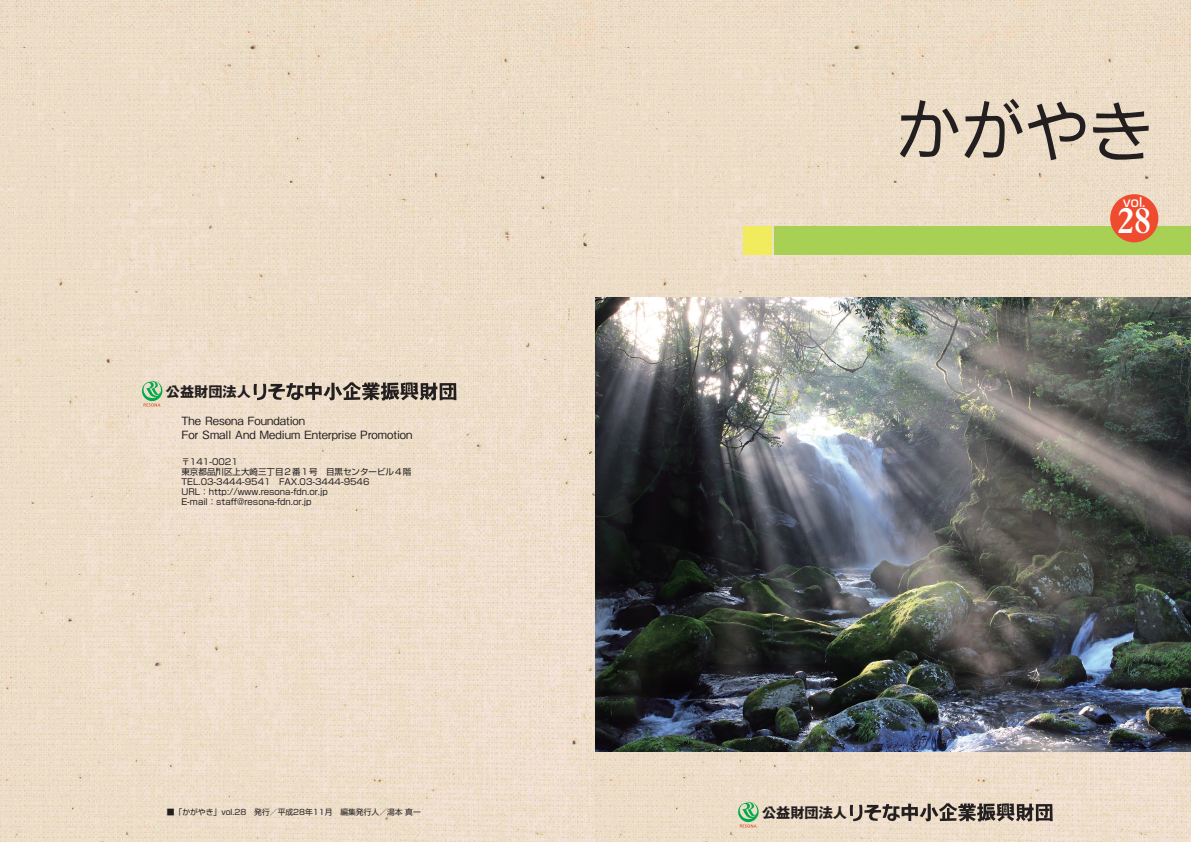
<style>
.page{position:relative;width:1191px;height:842px;background:#fff}
.page>*{position:absolute;margin:0;border:0;box-sizing:border-box;transform-origin:0 0}
.t1{font:34px "Midashi Min Pro MA31";color:#fff}
.t2{font:700 14.2px "Gothic MB101 Pro";color:#231f20}
.t3{font:500 12.8px "Shin Go Pro";color:#fff}
.t4{font:500 11.3px/14.2px "Gothic BBB Pro";color:#231f20}
.t5{font:8.5px/9.9px "Shin Go Pro";color:#231f20}
.t6{font:7.8px "Shin Go Pro";color:#231f20}
</style>
<div class="page">
<img style="left:0;top:0;width:1191px;height:842px">
<svg style="left:900px;top:100px;width:58px;height:57px;background:#b7ab9b"></svg>
<svg style="left:964px;top:99px;width:58px;height:59px;background:#b6a99a"></svg>
<svg style="left:1028px;top:102px;width:58px;height:58px;background:#baae9e"></svg>
<svg style="left:1092px;top:102px;width:56px;height:59px;background:#aea294"></svg>
<img style="left:595px;top:298px;width:596px;height:453px">
<div style="left:774px;top:227px;width:417px;height:28px;background:#a8d054"></div>
<div style="left:743px;top:227px;width:28px;height:28px;background:#f0ec5d"></div>
<svg style="left:849px;top:803px;width:203px;height:19px;background:#90857b"></svg>
<svg style="left:729px;top:801px;width:30px;height:31px"></svg>
<svg style="left:253px;top:382px;width:203px;height:19px;background:#8f857a"></svg>
<svg style="left:133px;top:380px;width:30px;height:31px"></svg>
<div style="left:1110px;top:194px;width:48px;height:48px;background:#ef4b2f;border-radius:50%"></div>
<h2 class="t2" style="left:166px;top:380px;width:87px">公益財団法人</h2>
<h3 class="t4" style="left:181px;top:413px;width:233px">The Resona Foundation<br>For Small And Medium Enterprise Promotion</h3>
<p class="t5" style="left:181px;top:456px;width:231px">〒141-0021<br>東京都品川区上大崎三丁目２番１号　目黒センタービル４階<br>TEL.03-3444-9541　FAX.03-3444-9546<br>URL：http://www.resona-fdn.or j p.<br>E-mail：staff@resona-fdn.or j p.</p>
<p class="t6" style="left:167px;top:805px;width:256px">■「かがやき」vol.28　発行／平成28年11月　編集発行人／湯本真一</p>
<h2 class="t2" style="left:762px;top:801px;width:87px">公益財団法人</h2>
<h3 class="t3" style="left:1123px;top:191px;width:24px">vol.</h3>
<h1 class="t1" style="left:1117px;top:194px;width:36px">28</h1>
</div>
